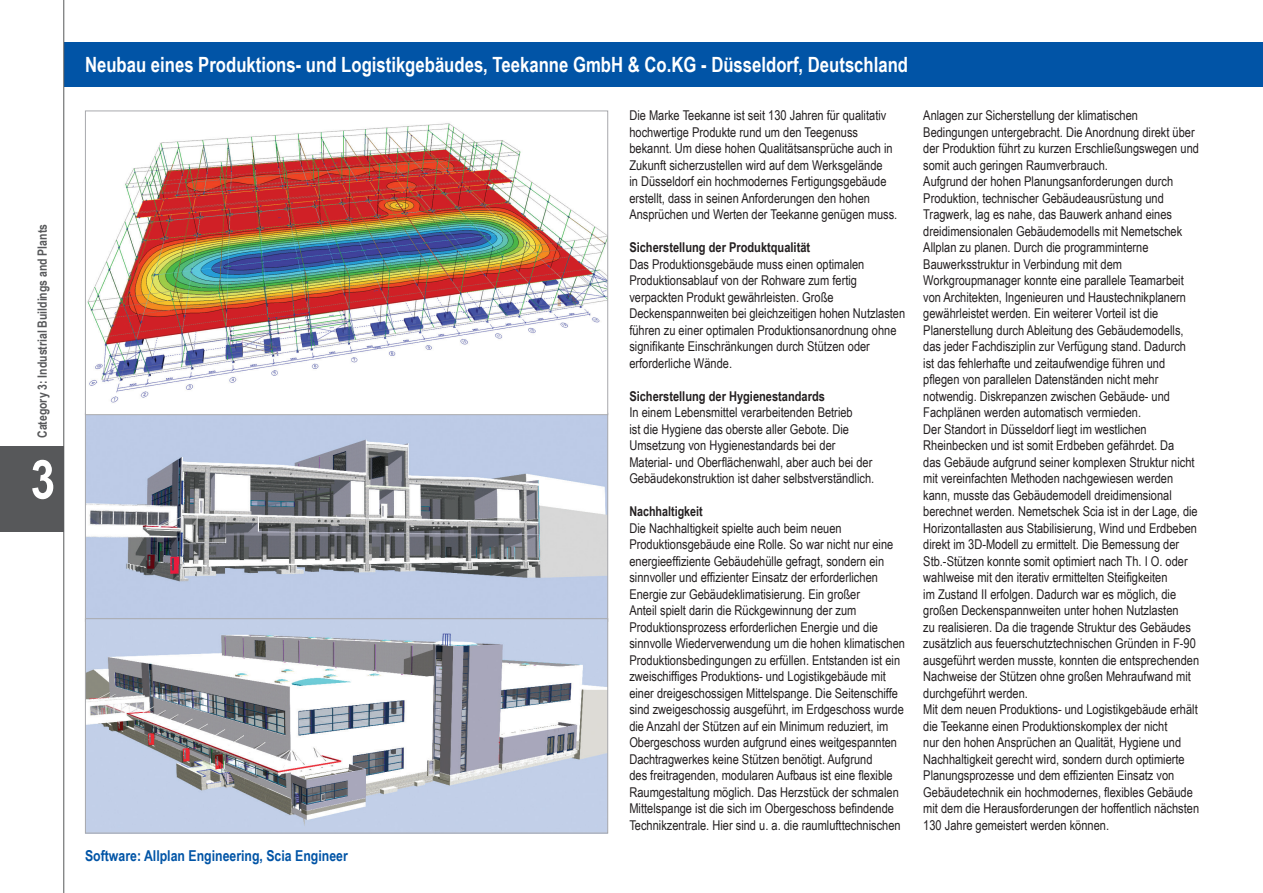
<style>
.page{position:relative;width:1263px;height:893px;background:#fff}
.page>*{position:absolute;margin:0;border:0;box-sizing:border-box;transform-origin:0 0}
.t1{font:700 54px "Arial Narrow";color:#fff}
.Company_Name{font:700 21px "Arial Narrow";color:#fff}
.Software_Used{font:700 15px "Arial Narrow";color:#0154a6}
.Project_Text{font:13.5px/16.5px "Arial Narrow";color:#231f20}
.Project_Title_Text{font:700 13.5px "Arial Narrow";color:#231f20}
.t2{font:700 12.75px "Arial Narrow";color:#57585a}
</style>
<div class="page">
<div style="left:64px;top:43px;width:1199px;height:44px;background:#0154a6"></div>
<hr style="left:63px;top:0;width:1px;height:893px;background:#57585a">
<div style="left:0;top:446px;width:63px;height:85px;background:#57585a"></div>
<img style="left:87px;top:415px;width:519px;height:203px">
<img style="left:87px;top:620px;width:519px;height:211px">
<div style="left:85px;top:618px;width:523px;height:215px;border:1px solid #a8a9ad"></div>
<img style="left:87px;top:123px;width:519px;height:280px">
<div style="left:85px;top:111px;width:523px;height:304px;border:1px solid #a8a9ad"></div>
<p class="t2" style="left:33px;top:438px;width:215px;rotate:-90deg">Category 3: Industrial Buildings and Plants</p>
<h1 class="t1" style="left:28px;top:439px;width:31px">X3</h1>
<p class="Company_Name" style="left:85px;top:49px;width:825px">Neubau eines Produktions- und Logistikgebäudes, Teekanne GmbH &amp; Co.KG - Düsseldorf, Deutschland</p>
<p class="Software_Used" style="left:85px;top:845px;width:264px">Software: Allplan Engineering, Scia Engineer</p>
<p class="Project_Text" style="left:629px;top:107px;width:269px">Die Marke Teekanne ist seit 130 Jahren für qualitativ hochwertige Produkte rund um den Teegenuss bekannt. Um diese hohen Qualitätsansprüche auch in Zukunft sicherzustellen wird auf dem Werksgelände<br>in Düsseldorf ein hochmodernes Fertigungsgebäude erstellt, dass in seinen Anforderungen den hohen Ansprüchen und Werten der Teekanne genügen muss.</p>
<p class="Project_Title_Text" style="left:629px;top:237px;width:182px">Sicherstellung der Produktqualität</p>
<p class="Project_Text" style="left:629px;top:255px;width:277px">Das Produktionsgebäude muss einen optimalen Produktionsablauf von der Rohware zum fertig verpackten Produkt gewährleisten. Große Deckenspannweiten bei gleichzeitigen hohen Nutzlasten führen zu einer optimalen Produktionsanordnung ohne signifikante Einschränkungen durch Stützen oder erforderliche Wände.</p>
<p class="Project_Title_Text" style="left:629px;top:386px;width:197px">Sicherstellung der Hygienestandards</p>
<p class="Project_Text" style="left:629px;top:404px;width:246px">In einem Lebensmittel verarbeitenden Betrieb<br>ist die Hygiene das oberste aller Gebote. Die Umsetzung von Hygienestandards bei der Material- und Oberflächenwahl, aber auch bei der Gebäudekonstruktion ist daher selbstverständlich.</p>
<p class="Project_Title_Text" style="left:629px;top:501px;width:75px">Nachhaltigkeit</p>
<p class="Project_Text" style="left:629px;top:519px;width:277px">Die Nachhaltigkeit spielte auch beim neuen Produktionsgebäude eine Rolle. So war nicht nur eine energieeffiziente Gebäudehülle gefragt, sondern ein sinnvoller und effizienter Einsatz der erforderlichen Energie zur Gebäudeklimatisierung. Ein großer<br>Anteil spielt darin die Rückgewinnung der zum Produktionsprozess erforderlichen Energie und die sinnvolle Wiederverwendung um die hohen klimatischen Produktionsbedingungen zu erfüllen. Entstanden ist ein zweischiffiges Produktions- und Logistikgebäude mit einer dreigeschossigen Mittelspange. Die Seitenschiffe sind zweigeschossig ausgeführt, im Erdgeschoss wurde die Anzahl der Stützen auf ein Minimum reduziert, im Obergeschoss wurden aufgrund eines weitgespannten Dachtragwerkes keine Stützen benötigt. Aufgrund<br>des freitragenden, modularen Aufbaus ist eine flexible Raumgestaltung möglich. Das Herzstück der schmalen Mittelspange ist die sich im Obergeschoss befindende Technikzentrale. Hier sind u. a. die raumlufttechnischen</p>
<p class="Project_Text" style="left:923px;top:107px;width:277px">Anlagen zur Sicherstellung der klimatischen Bedingungen untergebracht. Die Anordnung direkt über der Produktion führt zu kurzen Erschließungswegen und somit auch geringen Raumverbrauch.</p>
<p class="Project_Text" style="left:923px;top:173px;width:264px">Aufgrund der hohen Planungsanforderungen durch Produktion, technischer Gebäudeausrüstung und Tragwerk, lag es nahe, das Bauwerk anhand eines dreidimensionalen Gebäudemodells mit Nemetschek Allplan zu planen. Durch die programminterne Bauwerksstruktur in Verbindung mit dem Workgroupmanager konnte eine parallele Teamarbeit von Architekten, Ingenieuren und Haustechnikplanern gewährleistet werden. Ein weiterer Vorteil ist die Planerstellung durch Ableitung des Gebäudemodells, das jeder Fachdisziplin zur Verfügung stand. Dadurch ist das fehlerhafte und zeitaufwendige führen und pflegen von parallelen Datenständen nicht mehr notwendig. Diskrepanzen zwischen Gebäude- und Fachplänen werden automatisch vermieden.</p>
<p class="Project_Text" style="left:923px;top:420px;width:277px">Der Standort in Düsseldorf liegt im westlichen Rheinbecken und ist somit Erdbeben gefährdet. Da<br>das Gebäude aufgrund seiner komplexen Struktur nicht mit vereinfachten Methoden nachgewiesen werden kann, musste das Gebäudemodell dreidimensional berechnet werden. Nemetschek Scia ist in der Lage, die Horizontallasten aus Stabilisierung, Wind und Erdbeben direkt im 3D-Modell zu ermittelt. Die Bemessung der Stb.-Stützen konnte somit optimiert nach Th. I O. oder wahlweise mit den iterativ ermittelten Steifigkeiten<br>im Zustand II erfolgen. Dadurch war es möglich, die großen Deckenspannweiten unter hohen Nutzlasten<br>zu realisieren. Da die tragende Struktur des Gebäudes zusätzlich aus feuerschutztechnischen Gründen in F-90 ausgeführt werden musste, konnten die entsprechenden Nachweise der Stützen ohne großen Mehraufwand mit durchgeführt werden.</p>
<p class="Project_Text" style="left:923px;top:701px;width:277px">Mit dem neuen Produktions- und Logistikgebäude erhält die Teekanne einen Produktionskomplex der nicht<br>nur den hohen Ansprüchen an Qualität, Hygiene und Nachhaltigkeit gerecht wird, sondern durch optimierte Planungsprozesse und dem effizienten Einsatz von Gebäudetechnik ein hochmodernes, flexibles Gebäude mit dem die Herausforderungen der hoffentlich nächsten 130 Jahre gemeistert werden können.</p>
</div>
